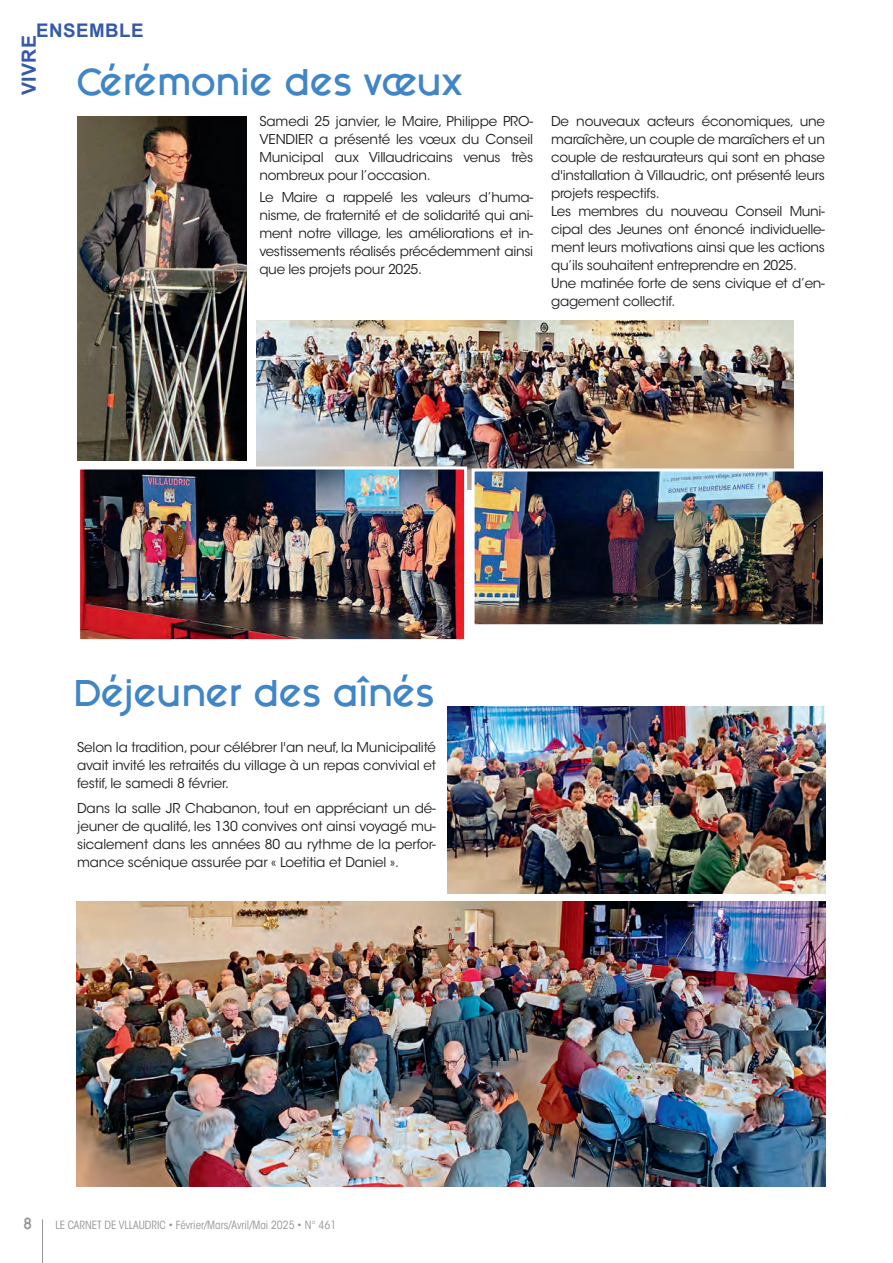
<style>
.page{position:relative;width:893px;height:1263px;background:#fff}
.page>*{position:absolute;margin:0;border:0;box-sizing:border-box;transform-origin:0 0}
.t1{font:31.5px "Fashion Fetish";letter-spacing:-.02em;color:#4085c6}
.t2{font:700 19.5px "Arial";letter-spacing:.015em;color:#365aa8}
.t3{font:700 18.75px "Arial";letter-spacing:.025em;color:#365aa8}
.t4{font:13.5px/18px "ITC Avant Garde Std";letter-spacing:-.02em;color:#231f20;text-align:justify}
.t5{font:13.5px "Fashion Fetish";color:#939598}
.t6{font:condensed 11.25px "ITC Avant Garde Std";color:#939598}
</style>
<div class="page">
<hr style="left:42px;top:1220px;width:1px;height:43px;background:#939598">
<img style="left:256px;top:320px;width:538px;height:170px">
<img style="left:81px;top:470px;width:382px;height:168px">
<div style="left:77px;top:466px;width:390px;height:176px;border:3px solid #fff"></div>
<img style="left:77px;top:116px;width:170px;height:344px">
<img style="left:77px;top:901px;width:749px;height:285px">
<img style="left:447px;top:707px;width:379px;height:187px">
<img style="left:476px;top:472px;width:346px;height:151px">
<div style="left:472px;top:468px;width:354px;height:159px;border:3px solid #fff"></div>
<h3 class="t3" style="left:36px;top:17px;width:109px">ENSEMBLE</h3>
<h1 class="t1" style="left:77px;top:56px;width:388px">Cérémonie des vœux</h1>
<h2 class="t2" style="left:15px;top:95px;width:61px;rotate:-90deg">VIVRE</h2>
<p class="t4" style="left:259px;top:112px;width:275px">Samedi 25 janvier, le Maire, Philippe PRO-VENDIER a présenté les vœux du Conseil Municipal aux Villaudricains venus très nombreux pour l’occasion.</p>
<p class="t4" style="left:259px;top:189px;width:275px">Le Maire a rappelé les valeurs d’huma&shy;nisme, de fraternité et de solidarité qui ani&shy;ment notre village, les améliorations et in&shy;vestissements réalisés précédemment ainsi que les projets pour 2025.</p>
<p class="t4" style="left:551px;top:112px;width:275px;text-align:left">De nouveaux acteurs économiques, une maraîchère, un couple de maraîchers et un couple de restaurateurs qui sont en phase d'installation à Villaudric, ont présenté leurs projets respectifs.<br>Les membres du nouveau Conseil Muni&shy;cipal des Jeunes ont énoncé individuelle&shy;ment leurs motivations ainsi que les actions qu’ils souhaitent entreprendre en 2025.<br>Une matinée forte de sens civique et d’en&shy;gagement collectif.</p>
<h1 class="t1" style="left:73px;top:667px;width:363px">Déjeuner des aînés</h1>
<p class="t4" style="left:77px;top:738px;width:360px">Selon la tradition, pour célébrer l'an neuf, la Municipalité avait invité les retraités du village à un repas convivial et festif, le samedi 8 février.</p>
<p class="t4" style="left:77px;top:799px;width:360px">Dans la salle JR Chabanon, tout en appréciant un dé&shy;jeuner de qualité, les 130 convives ont ainsi voyagé mu&shy;sicalement dans les années 80 au rythme de la perfor&shy;mance scénique assurée par « Loetitia et Daniel ».</p>
<p class="t5" style="left:23px;top:1212px;width:11px">8</p>
<p class="t6" style="left:55px;top:1218px;width:282px">LE CARNET DE VLLAUDRIC • Février/Mars/Avril/Mai 2025 • N° 461</p>
</div>
